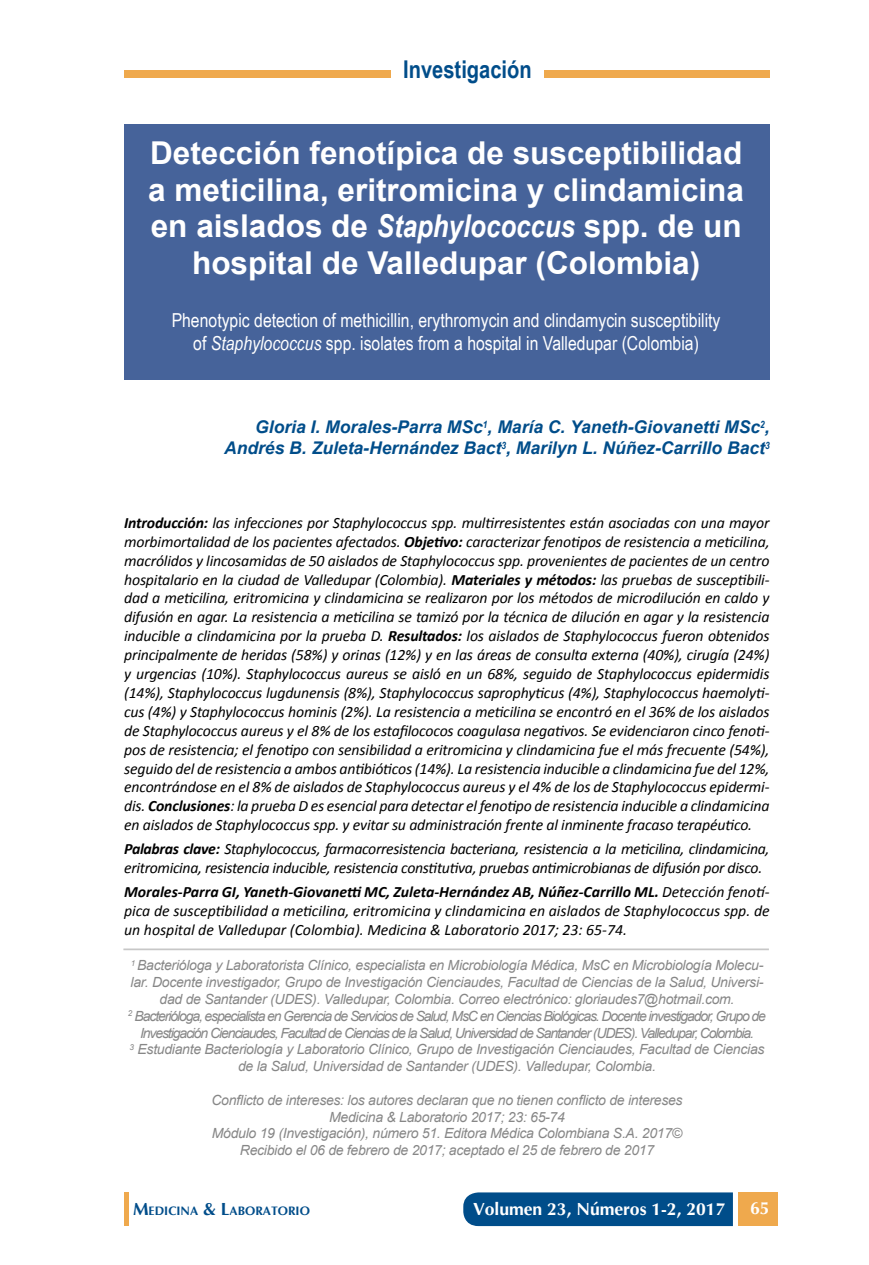
<style>
.page{position:relative;width:869px;height:1265px;background:#fff}
.page>*{position:absolute;margin:0;border:0;box-sizing:border-box;transform-origin:0 0}
.t1{font:700 31.5px/36.8px "Arial";color:#fff;text-align:center}
.t2{font:700 24.5px "Arial Narrow";color:#004d8a}
.t3{font:19.25px/23.1px "Arial Narrow";color:#fff;text-align:center}
.t4{font:italic 700 17.5px/21px "Arial";color:#004d8a;text-align:right}
.t5{font:700 17.5px "Optima";color:#fff}
.t6{font:italic 15.75px/18.9px "Calibri";letter-spacing:-.02em;color:#000;text-align:justify}
.t7{font:italic 14px/16.8px "Arial";letter-spacing:-.02em;color:#878787;text-align:center}
.t8{font:700 12.25px "Optima";color:#004d8a}
.s1{font-family:"Arial Narrow";font-style:italic}
.s2{font-style:italic}
.s3{font-weight:700}
.s4{font-size:17.5px}
</style>
<div class="page">
<div style="left:737px;top:1192px;width:40px;height:34px;background:#efa94d"></div>
<div style="left:124px;top:1192px;width:5px;height:34px;background:#efa94d"></div>
<div style="left:463px;top:1192px;width:269px;height:34px;background:#004d8a"></div>
<div style="left:124px;top:70px;width:266px;height:8px;background:#efa94d"></div>
<div style="left:544px;top:70px;width:225px;height:8px;background:#efa94d"></div>
<div style="left:124px;top:124px;width:645px;height:256px;background:#46639a"></div>
<hr style="left:123px;top:948px;width:645px;height:2px;background:#000">
<h2 class="t2" style="left:403px;top:51px;width:130px">Investigación</h2>
<h1 class="t1" style="left:148px;top:135px;width:597px">Detección fenotípica de susceptibilidad a meticilina, eritromicina y clindamicina en aislados de <span class="s1">Staphylococcus</span> spp. de un hospital de Valledupar (Colombia)</h1>
<p class="t3" style="left:171px;top:308px;width:550px">Phenotypic detection of methicillin, erythromycin and clindamycin susceptibility of <span class="s2">Staphylococcus</span> spp. isolates from a hospital in Valledupar (Colombia)</p>
<p class="t4" style="left:224px;top:417px;width:547px">Gloria I. Morales-Parra MSc<sup>1</sup>, María C. Yaneth-Giovanetti MSc<sup>2</sup>,<br>Andrés B. Zuleta-Hernández Bact<sup>3</sup>, Marilyn L. Núñez-Carrillo Bact<sup>3</sup></p>
<p class="t6" style="left:124px;top:513px;width:646px"><span class="s3">Introducción:</span> las infecciones por Staphylococcus spp. multirresistentes están asociadas con una mayor morbimortalidad de los pacientes afectados. <span class="s3">Objetivo:</span> caracterizar fenotipos de resistencia a meticilina, macrólidos y lincosamidas de 50 aislados de Staphylococcus spp. provenientes de pacientes de un centro hospitalario en la ciudad de Valledupar (Colombia). <span class="s3">Materiales y métodos:</span> las pruebas de susceptibili&shy;dad a meticilina, eritromicina y clindamicina se realizaron por los métodos de microdilución en caldo y difusión en agar. La resistencia a meticilina se tamizó por la técnica de dilución en agar y la resistencia inducible a clindamicina por la prueba D. <span class="s3">Resultados:</span> los aislados de Staphylococcus fueron obtenidos principalmente de heridas (58%) y orinas (12%) y en las áreas de consulta externa (40%), cirugía (24%) y urgencias (10%). Staphylococcus aureus se aisló en un 68%, seguido de Staphylococcus epidermidis (14%), Staphylococcus lugdunensis (8%), Staphylococcus saprophyticus (4%), Staphylococcus haemolyti&shy;cus (4%) y Staphylococcus hominis (2%). La resistencia a meticilina se encontró en el 36% de los aislados de Staphylococcus aureus y el 8% de los estafilococos coagulasa negativos. Se evidenciaron cinco fenoti&shy;pos de resistencia; el fenotipo con sensibilidad a eritromicina y clindamicina fue el más frecuente (54%), seguido del de resistencia a ambos antibióticos (14%). La resistencia inducible a clindamicina fue del 12%, encontrándose en el 8% de aislados de Staphylococcus aureus y el 4% de los de Staphylococcus epidermi&shy;dis. <span class="s3">Conclusiones</span>: la prueba D es esencial para detectar el fenotipo de resistencia inducible a clindamicina en aislados de Staphylococcus spp. y evitar su administración frente al inminente fracaso terapéutico.</p>
<p class="t6" style="left:124px;top:839px;width:646px"><span class="s3">Palabras clave:</span> Staphylococcus, farmacorresistencia bacteriana, resistencia a la meticilina, clindamicina, eritromicina, resistencia inducible, resistencia constitutiva, pruebas antimicrobianas de difusión por disco.</p>
<p class="t6" style="left:124px;top:882px;width:646px"><span class="s3">Morales-Parra GI, Yaneth-Giovanetti MC, Zuleta-Hernández AB, Núñez-Carrillo ML.</span> Detección fenotí&shy;pica de susceptibilidad a meticilina, eritromicina y clindamicina en aislados de Staphylococcus spp. de un hospital de Valledupar (Colombia). Medicina &amp; Laboratorio 2017; 23: 65-74.</p>
<p class="t7" style="left:128px;top:957px;width:639px"><sup>1</sup> Bacterióloga y Laboratorista Clínico, especialista en Microbiología Médica, MsC en Microbiología Molecu&shy;lar. Docente investigador, Grupo de Investigación Cienciaudes, Facultad de Ciencias de la Salud, Universi&shy;dad de Santander (UDES). Valledupar, Colombia. Correo electrónico: gloriaudes7@hotmail.com.<br><sup>2</sup> Bacterióloga, especialista en Gerencia de Servicios de Salud, MsC en Ciencias Biológicas. Docente investigador, Grupo de Investigación Cienciaudes, Facultad de Ciencias de la Salud, Universidad de Santander (UDES). Valledupar, Colombia.<br><sup>3</sup> Estudiante Bacteriología y Laboratorio Clínico, Grupo de Investigación Cienciaudes, Facultad de Ciencias de la Salud, Universidad de Santander (UDES). Valledupar, Colombia.</p>
<p class="t7" style="left:211px;top:1092px;width:472px">Conflicto de intereses: los autores declaran que no tienen conflicto de intereses Medicina &amp; Laboratorio 2017; 23: 65-74<br>Módulo 19 (Investigación), número 51. Editora Médica Colombiana S.A. 2017© Recibido el 06 de febrero de 2017; aceptado el 25 de febrero de 2017</p>
<p class="t8" style="left:133px;top:1204px;width:178px"><span class="s4">M</span>EDICINA <span class="s4">&amp; L</span>ABORATORIO</p>
<p class="t5" style="left:473px;top:1199px;width:253px">Volumen 23, Números 1-2, 2017</p>
<p class="t5" style="left:749px;top:1198px;width:21px">65</p>
</div>
